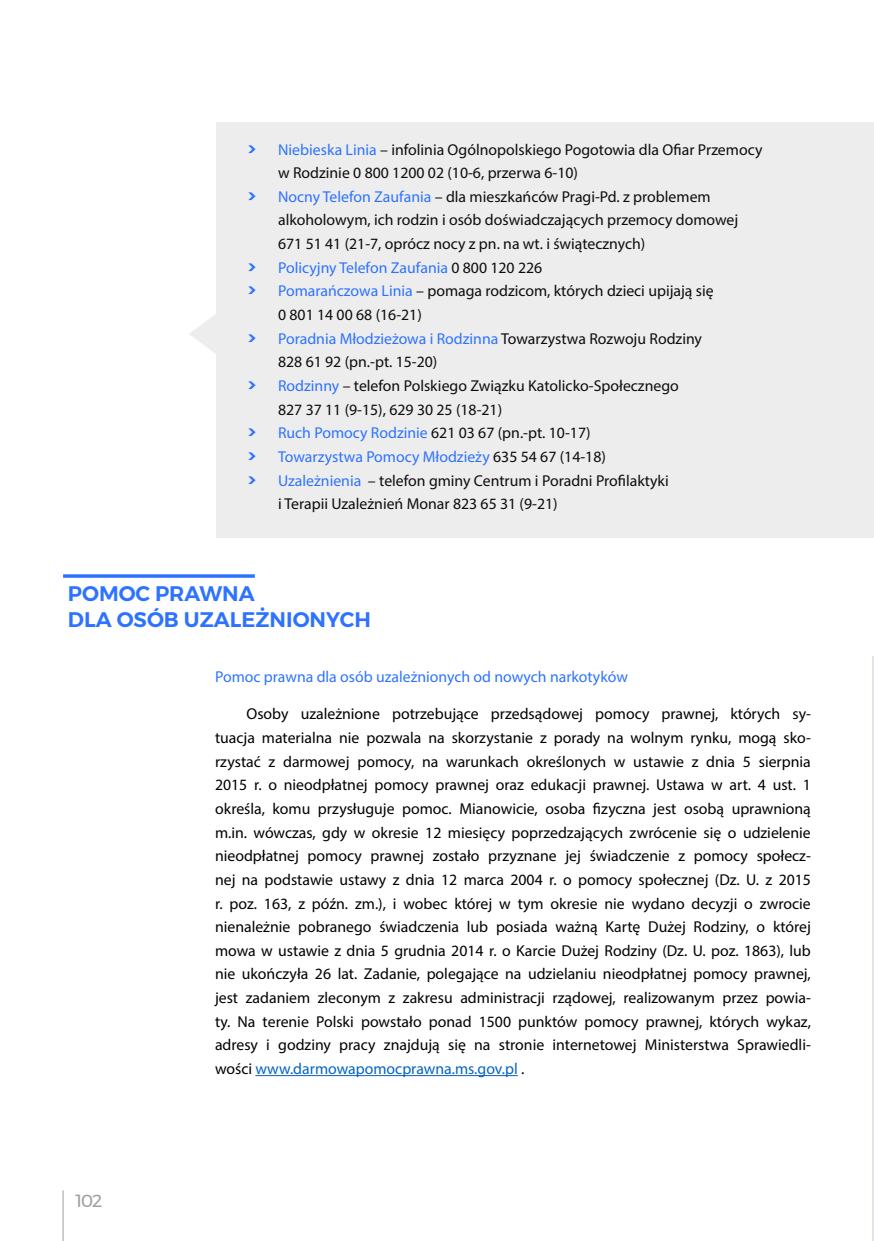
<style>
.page{position:relative;width:874px;height:1241px;background:#fff}
.page>*{position:absolute;margin:0;border:0;box-sizing:border-box;transform-origin:0 0}
.t1{font:600 21px/26.2px "Montserrat";color:#2e73ff}
.t2{font:17.5px "Montserrat";color:#9d9d9c}
.t3{font:15.75px/23.6px "Myriad Pro";color:#000;text-align:justify}
.t4{font:15.75px "Myriad Pro";color:#0d0d0d}
.t5{font:15.75px "Myriad Pro";color:#2e73ff}
.s1{font-family:"Novecentowide";font-weight:700;color:#2e73ff}
.s2{color:#2e73ff}
.s3{font-family:"Novecentowide";font-weight:700}
.s4{color:#0d0d0d}
.s5{color:#0563c1}
</style>
<div class="page">
<div style="left:217px;top:122px;width:656px;height:415px;background:#ededed"></div>
<svg style="left:189px;top:276px;width:28px;height:115px"></svg>
<hr style="left:63px;top:574px;width:192px;height:3px;background:#2e73ff">
<hr style="left:255px;top:1074px;width:262px;height:1px;background:#0563c1">
<hr style="left:63px;top:1190px;width:1px;height:50px;background:#9d9d9c">
<hr style="left:872px;top:656px;width:1px;height:584px;background:#e8e3e3">
<p class="t4" style="left:246px;top:139px;width:517px"><span class="s1">&gt;</span> <span class="s2">Niebieska Linia</span> – infolinia Ogólnopolskiego Pogotowia dla Ofiar Przemocy</p>
<p class="t4" style="left:278px;top:163px;width:301px">w Rodzinie 0 800 1200 02 (10-6, przerwa 6-10)</p>
<p class="t4" style="left:246px;top:187px;width:465px"><span class="s1">&gt;</span> <span class="s2">Nocny Telefon Zaufania</span> – dla mieszkańców Pragi-Pd. z problemem</p>
<p class="t4" style="left:278px;top:210px;width:461px">alkoholowym, ich rodzin i osób doświadczających przemocy domowej</p>
<p class="t4" style="left:278px;top:234px;width:368px">671 51 41 (21-7, oprócz nocy z pn. na wt. i świątecznych)</p>
<p class="t5" style="left:246px;top:258px;width:297px"><span class="s3">&gt;</span> Policyjny Telefon Zaufania <span class="s4">0 800 120 226</span></p>
<p class="t4" style="left:246px;top:281px;width:468px"><span class="s1">&gt;</span> <span class="s2">Pomarańczowa Linia</span> – pomaga rodzicom, których dzieci upijają się</p>
<p class="t4" style="left:278px;top:305px;width:145px">0 801 14 00 68 (16-21)</p>
<p class="t5" style="left:246px;top:328px;width:456px"><span class="s3">&gt;</span> Poradnia Młodzieżowa i Rodzinna <span class="s4">Towarzystwa Rozwoju Rodziny</span></p>
<p class="t4" style="left:278px;top:352px;width:161px">828 61 92 (pn.-pt. 15-20)</p>
<p class="t4" style="left:246px;top:376px;width:433px"><span class="s1">&gt;</span> <span class="s2">Rodzinny</span> – telefon Polskiego Związku Katolicko-Społecznego</p>
<p class="t4" style="left:278px;top:399px;width:225px">827 37 11 (9-15), 629 30 25 (18-21)</p>
<p class="t4" style="left:246px;top:423px;width:345px"><span class="s1">&gt;</span> <span class="s2">Ruch Pomocy Rodzinie</span> 621 03 67 (pn.-pt. 10-17)</p>
<p class="t5" style="left:246px;top:447px;width:361px"><span class="s3">&gt;</span> Towarzystwa Pomocy Młodzieży <span class="s4">635 54 67 (14-18)</span></p>
<p class="t4" style="left:246px;top:470px;width:423px"><span class="s1">&gt;</span> <span class="s2">Uzależnienia</span> – telefon gminy Centrum i Poradni Profilaktyki</p>
<p class="t4" style="left:278px;top:494px;width:281px">i Terapii Uzależnień Monar 823 65 31 (9-21)</p>
<h1 class="t1" style="left:68px;top:580px;width:304px">POMOC PRAWNA<br>DLA OSÓB UZALEŻNIONYCH</h1>
<p class="t2" style="left:75px;top:1187px;width:28px">102</p>
<p class="t5" style="left:215px;top:666px;width:414px">Pomoc prawna dla osób uzależnionych od nowych narkotyków</p>
<p class="t3" style="left:215px;top:702px;width:597px;text-indent:32px">Osoby uzależnione potrzebujące przedsądowej pomocy prawnej, których sy&shy;tuacja materialna nie pozwala na skorzystanie z porady na wolnym rynku, mogą sko&shy;rzystać z darmowej pomocy, na warunkach określonych w ustawie z dnia 5 sierpnia 2015 r. o nieodpłatnej pomocy prawnej oraz edukacji prawnej. Ustawa w art. 4 ust. 1 określa, komu przysługuje pomoc. Mianowicie, osoba fizyczna jest osobą uprawnioną m.in. wówczas, gdy w okresie 12 miesięcy poprzedzających zwrócenie się o udzielenie nieodpłatnej pomocy prawnej zostało przyznane jej świadczenie z pomocy społecz&shy;nej na podstawie ustawy z dnia 12 marca 2004 r. o pomocy społecznej (Dz. U. z 2015 r. poz. 163, z późn. zm.), i wobec której w tym okresie nie wydano decyzji o zwrocie nienależnie pobranego świadczenia lub posiada ważną Kartę Dużej Rodziny, o której mowa w ustawie z dnia 5 grudnia 2014 r. o Karcie Dużej Rodziny (Dz. U. poz. 1863), lub nie ukończyła 26 lat. Zadanie, polegające na udzielaniu nieodpłatnej pomocy prawnej, jest zadaniem zleconym z zakresu administracji rządowej, realizowanym przez powia&shy;ty. Na terenie Polski powstało ponad 1500 punktów pomocy prawnej, których wykaz, adresy i godziny pracy znajdują się na stronie internetowej Ministerstwa Sprawiedli&shy;wości <span class="s5">www.darmowapomocprawna.ms.gov.pl</span> .</p>
</div>
